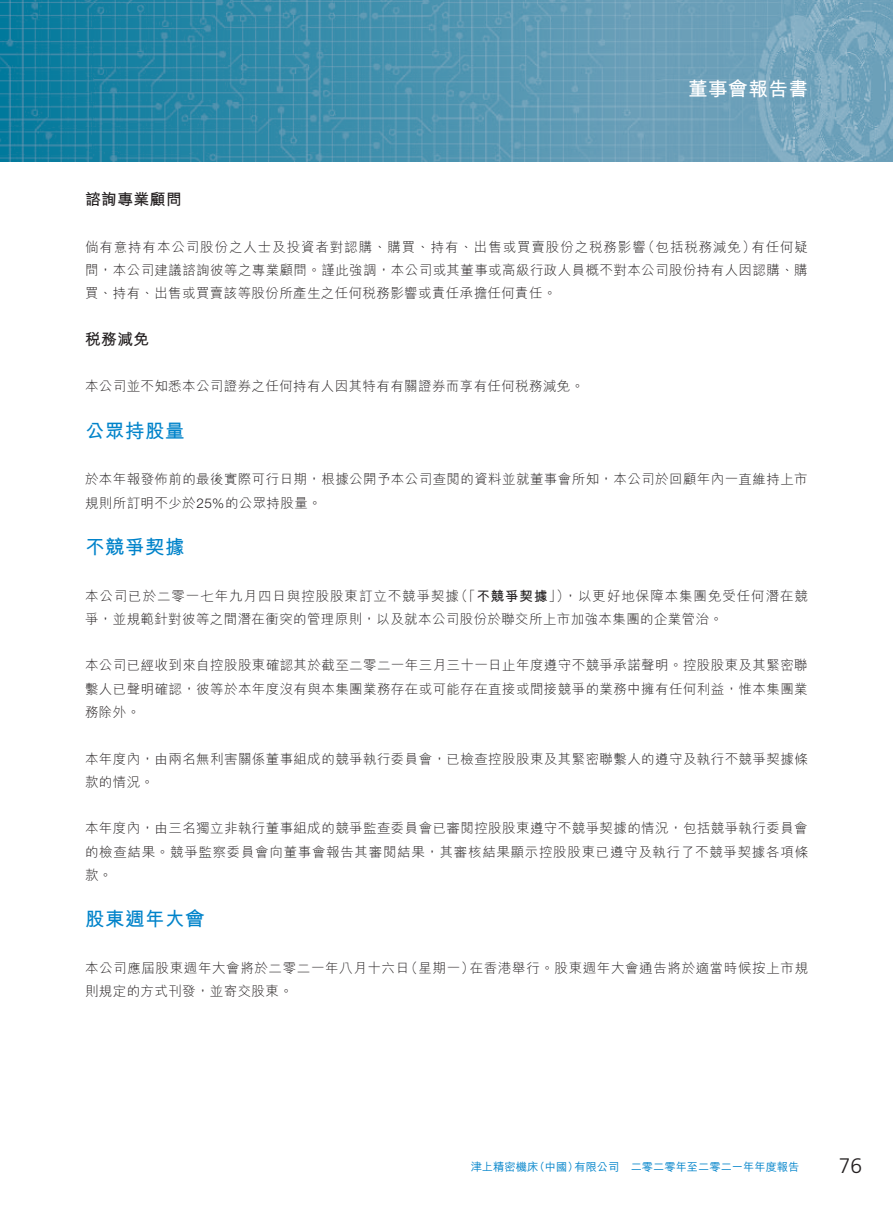
<style>
.page{position:relative;width:893px;height:1212px;background:#fff}
.page>*{position:absolute;margin:0;border:0;box-sizing:border-box;transform-origin:0 0}
.t1{font:300 21px "Frutiger LT Std";color:#231f20}
.t2{font:700 19.5px "M Hei HK";letter-spacing:.03em;color:#0083ca}
.t3{font:700 19.5px "M Hei HK";letter-spacing:.03em;color:#fff}
.t4{font:700 15.75px "M Hei HK";letter-spacing:.03em;color:#231f20}
.t5{font:300 13.5px/23.2px "M Hei HK";letter-spacing:.03em;color:#231f20}
.t6{font:300 13.5px "M Hei HK";letter-spacing:.07em;color:#231f20}
.t7{font:700 13.5px "M Hei HK";letter-spacing:.07em;color:#231f20}
.t8{font:500 11.25px "M Hei HK";color:#0083ca}
.s1{font-family:"Helvetica Neue LT Std"}
.s2{font-weight:300}
</style>
<div class="page">
<svg style="left:723px;top:0;width:170px;height:162px;fill:#70a2bb"></svg>
<img style="left:1px;top:0;width:722px;height:162px">
<hr style="left:0;top:0;width:1px;height:162px;background:#0083ca">
<p class="t4" style="left:85px;top:188px;width:98px">諮詢專業顧問</p>
<h2 class="t3" style="left:688px;top:74px;width:121px">董事會報告書</h2>
<p class="t5" style="left:641px;top:235px;width:116px">（包括稅務減免）</p>
<p class="t5" style="left:85px;top:235px;width:724px">倘有意持有本公司股份之人士及投資者對認購、購買、持有、出售或買賣股份之稅務影響<br>問，本公司建議諮詢彼等之專業顧問。謹此強調，本公司或其董事或高級行政人員概不對本公司股份持有人因認購、購買、持有、出售或買賣該等股份所產生之任何稅務影響或責任承擔任何責任。</p>
<p class="t4" style="left:85px;top:328px;width:66px">稅務減免</p>
<p class="t5" style="left:85px;top:375px;width:501px">本公司並不知悉本公司證券之任何持有人因其特有有關證券而享有任何稅務減免。</p>
<h2 class="t2" style="left:85px;top:417px;width:101px">公眾持股量</h2>
<p class="t5" style="left:85px;top:468px;width:724px">於本年報發佈前的最後實際可行日期，根據公開予本公司查閱的資料並就董事會所知，本公司於回顧年內一直維持上市規則所訂明不少於<span class="s1">25%</span>的公眾持股量。</p>
<h2 class="t2" style="left:85px;top:533px;width:101px">不競爭契據</h2>
<p class="t6" style="left:564px;top:589px;width:246px">，以更好地保障本集團免受任何潛在競</p>
<p class="t5" style="left:751px;top:235px;width:58px">有任何疑</p>
<p class="t7" style="left:455px;top:586px;width:117px"><span class="s2">（「</span>不競爭契據<span class="s2">」）</span></p>
<p class="t5" style="left:85px;top:584px;width:640px">本公司已於二零一七年九月四日與控股股東訂立不競爭契據<br>爭，並規範針對彼等之間潛在衝突的管理原則，以及就本公司股份於聯交所上市加強本集團的企業管治。</p>
<p class="t5" style="left:85px;top:654px;width:724px;text-align:justify">本公司已經收到來自控股股東確認其於截至二零二一年三月三十一日止年度遵守不競爭承諾聲明。控股股東及其緊密聯繫人已聲明確認，彼等於本年度沒有與本集團業務存在或可能存在直接或間接競爭的業務中擁有任何利益，惟本集團業務除外。</p>
<p class="t5" style="left:85px;top:747px;width:724px">本年度內，由兩名無利害關係董事組成的競爭執行委員會，已檢查控股股東及其緊密聯繫人的遵守及執行不競爭契據條款的情況。</p>
<p class="t5" style="left:85px;top:816px;width:724px;text-align:justify">本年度內，由三名獨立非執行董事組成的競爭監查委員會已審閱控股股東遵守不競爭契據的情況，包括競爭執行委員會的檢查結果。競爭監察委員會向董事會報告其審閱結果，其審核結果顯示控股股東已遵守及執行了不競爭契據各項條款。</p>
<h2 class="t2" style="left:85px;top:905px;width:121px">股東週年大會</h2>
<p class="t5" style="left:470px;top:956px;width:340px">在香港舉行。股東週年大會通告將於適當時候按上市規</p>
<p class="t5" style="left:404px;top:956px;width:71px">（星期一）</p>
<p class="t5" style="left:85px;top:956px;width:326px">本公司應屆股東週年大會將於二零二一年八月十六日則規定的方式刊發，並寄交股東。</p>
<p class="t8" style="left:471px;top:1158px;width:69px">津上精密機床</p>
<p class="t8" style="left:574px;top:1158px;width:46px">有限公司</p>
<p class="t8" style="left:534px;top:1158px;width:46px">（中國）</p>
<p class="t8" style="left:631px;top:1158px;width:170px">二零二零年至二零二一年年度報告</p>
<h1 class="t1" style="left:839px;top:1154px;width:25px">76</h1>
</div>
